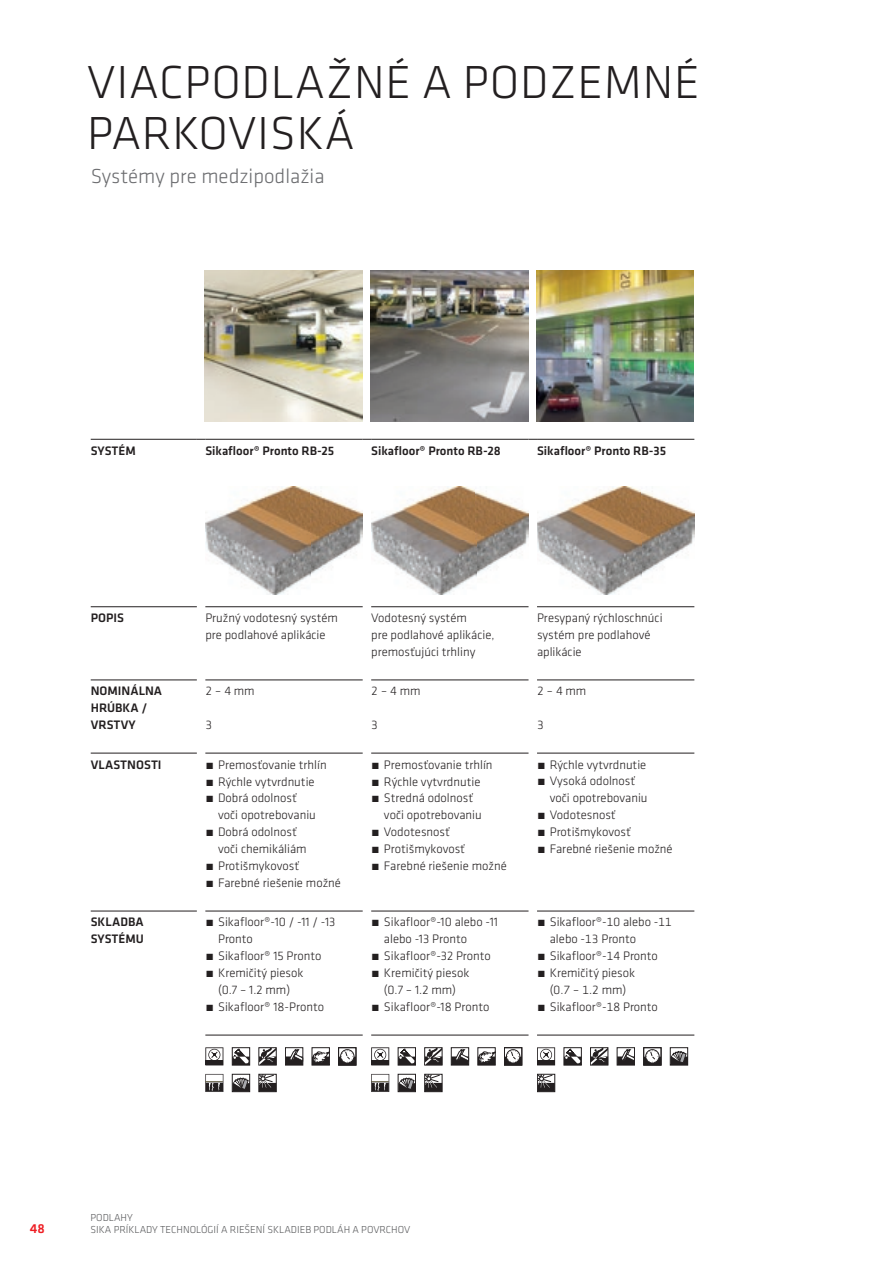
<style>
.page{position:relative;width:893px;height:1263px;background:#fff}
.page>*{position:absolute;margin:0;border:0;box-sizing:border-box;transform-origin:0 0}
.t1{font:300 48px/51px "Klavika";letter-spacing:.015em;color:#231f20}
.t2{font:300 21px "Klavika";color:#6c6d70}
.t3{font:500 13.5px "Klavika";color:#ee1d23}
.t4{font:300 12.75px/17px "Klavika";color:#231f20}
.t5{font:500 12.75px/17px "Klavika";color:#231f20}
.t6{font:300 10.5px/12.6px "Klavika";color:#57585a}
</style>
<div class="page">
<img style="left:205px;top:270px;width:157px;height:151px">
<img style="left:371px;top:270px;width:157px;height:151px">
<img style="left:537px;top:270px;width:157px;height:151px">
<hr style="left:91px;top:680px;width:106px;height:1px;background:#231f20">
<hr style="left:91px;top:753px;width:106px;height:1px;background:#231f20">
<hr style="left:205px;top:753px;width:158px;height:1px;background:#231f20">
<hr style="left:371px;top:753px;width:157px;height:1px;background:#231f20">
<hr style="left:537px;top:753px;width:157px;height:1px;background:#231f20">
<hr style="left:91px;top:606px;width:106px;height:1px;background:#231f20">
<hr style="left:91px;top:439px;width:106px;height:1px;background:#231f20">
<hr style="left:205px;top:606px;width:158px;height:1px;background:#231f20">
<hr style="left:371px;top:606px;width:157px;height:1px;background:#231f20">
<hr style="left:537px;top:606px;width:157px;height:1px;background:#231f20">
<hr style="left:205px;top:680px;width:158px;height:1px;background:#231f20">
<hr style="left:371px;top:680px;width:157px;height:1px;background:#231f20">
<hr style="left:537px;top:680px;width:157px;height:1px;background:#231f20">
<hr style="left:205px;top:439px;width:158px;height:1px;background:#231f20">
<hr style="left:371px;top:439px;width:157px;height:1px;background:#231f20">
<hr style="left:537px;top:439px;width:157px;height:1px;background:#231f20">
<hr style="left:91px;top:911px;width:106px;height:1px;background:#231f20">
<hr style="left:205px;top:911px;width:158px;height:1px;background:#231f20">
<hr style="left:371px;top:911px;width:157px;height:1px;background:#231f20">
<hr style="left:537px;top:911px;width:157px;height:1px;background:#231f20">
<hr style="left:205px;top:1035px;width:158px;height:1px;background:#231f20">
<hr style="left:371px;top:1035px;width:157px;height:1px;background:#231f20">
<hr style="left:537px;top:1035px;width:157px;height:1px;background:#231f20">
<img style="left:205px;top:487px;width:157px;height:107px">
<img style="left:371px;top:487px;width:157px;height:107px">
<img style="left:537px;top:487px;width:157px;height:107px">
<svg style="left:205px;top:1047px;width:18px;height:18px"></svg>
<div style="left:232px;top:1047px;width:18px;height:18px;border:1px solid #231f20"></div>
<svg style="left:233px;top:1048px;width:17px;height:17px"></svg>
<div style="left:258px;top:1047px;width:19px;height:18px;border:1px solid #231f20"></div>
<svg style="left:259px;top:1048px;width:17px;height:17px"></svg>
<div style="left:285px;top:1047px;width:18px;height:18px;border:1px solid #231f20"></div>
<div style="left:285px;top:1056px;width:18px;height:9px;background:#231f20"></div>
<svg style="left:289px;top:1049px;width:14px;height:11px"></svg>
<div style="left:312px;top:1047px;width:18px;height:18px;border:1px solid #231f20"></div>
<div style="left:312px;top:1056px;width:17px;height:9px;background:#231f20"></div>
<svg style="left:313px;top:1051px;width:17px;height:13px"></svg>
<div style="left:339px;top:1057px;width:17px;height:8px;background:#231f20"></div>
<div style="left:338px;top:1047px;width:18px;height:18px;border:1px solid #231f20"></div>
<div style="left:340px;top:1049px;width:14px;height:14px;border:1px solid #231f20;border-radius:50%"></div>
<svg style="left:341px;top:1050px;width:12px;height:13px"></svg>
<svg style="left:205px;top:1074px;width:18px;height:18px"></svg>
<div style="left:232px;top:1074px;width:18px;height:18px;border:1px solid #231f20"></div>
<div style="left:232px;top:1083px;width:18px;height:9px;background:#231f20"></div>
<svg style="left:233px;top:1077px;width:16px;height:12px"></svg>
<svg style="left:258px;top:1074px;width:19px;height:18px"></svg>
<svg style="left:371px;top:1047px;width:18px;height:18px"></svg>
<div style="left:398px;top:1047px;width:18px;height:18px;border:1px solid #231f20"></div>
<svg style="left:399px;top:1048px;width:17px;height:17px"></svg>
<div style="left:424px;top:1047px;width:18px;height:18px;border:1px solid #231f20"></div>
<svg style="left:425px;top:1048px;width:17px;height:17px"></svg>
<div style="left:451px;top:1047px;width:18px;height:18px;border:1px solid #231f20"></div>
<div style="left:451px;top:1056px;width:18px;height:9px;background:#231f20"></div>
<svg style="left:455px;top:1049px;width:14px;height:11px"></svg>
<div style="left:477px;top:1047px;width:19px;height:18px;border:1px solid #231f20"></div>
<div style="left:478px;top:1056px;width:17px;height:9px;background:#231f20"></div>
<svg style="left:479px;top:1051px;width:17px;height:13px"></svg>
<div style="left:504px;top:1057px;width:18px;height:8px;background:#231f20"></div>
<div style="left:504px;top:1047px;width:18px;height:18px;border:1px solid #231f20"></div>
<div style="left:506px;top:1049px;width:14px;height:14px;border:1px solid #231f20;border-radius:50%"></div>
<svg style="left:507px;top:1050px;width:12px;height:13px"></svg>
<svg style="left:371px;top:1074px;width:18px;height:18px"></svg>
<div style="left:398px;top:1074px;width:18px;height:18px;border:1px solid #231f20"></div>
<div style="left:398px;top:1083px;width:18px;height:9px;background:#231f20"></div>
<svg style="left:398px;top:1077px;width:17px;height:13px"></svg>
<svg style="left:424px;top:1074px;width:18px;height:18px"></svg>
<svg style="left:537px;top:1047px;width:18px;height:18px"></svg>
<div style="left:564px;top:1047px;width:18px;height:18px;border:1px solid #231f20"></div>
<div style="left:564px;top:1056px;width:17px;height:9px;background:#231f20"></div>
<svg style="left:565px;top:1048px;width:16px;height:16px"></svg>
<div style="left:590px;top:1047px;width:18px;height:18px;border:1px solid #231f20"></div>
<svg style="left:591px;top:1048px;width:17px;height:17px"></svg>
<div style="left:617px;top:1047px;width:18px;height:18px;border:1px solid #231f20"></div>
<div style="left:617px;top:1056px;width:18px;height:9px;background:#231f20"></div>
<svg style="left:621px;top:1049px;width:14px;height:11px"></svg>
<div style="left:644px;top:1057px;width:17px;height:8px;background:#231f20"></div>
<div style="left:643px;top:1047px;width:18px;height:18px;border:1px solid #231f20"></div>
<div style="left:645px;top:1049px;width:14px;height:14px;border:1px solid #231f20;border-radius:50%"></div>
<svg style="left:646px;top:1050px;width:12px;height:13px"></svg>
<div style="left:670px;top:1047px;width:18px;height:18px;border:1px solid #231f20"></div>
<svg style="left:670px;top:1056px;width:18px;height:9px"></svg>
<svg style="left:671px;top:1051px;width:16px;height:13px"></svg>
<svg style="left:537px;top:1074px;width:18px;height:18px"></svg>
<h1 class="t1" style="left:87px;top:56px;width:614px">VIACPODLAŽNÉ A PODZEMNÉ<br>PARKOVISKÁ</h1>
<h2 class="t2" style="left:91px;top:163px;width:235px">Systémy pre medzipodlažia</h2>
<p class="t5" style="left:91px;top:442px;width:47px">SYSTéM</p>
<p class="t5" style="left:205px;top:442px;width:130px">Sikafloor® Pronto RB-25</p>
<p class="t5" style="left:371px;top:442px;width:131px">Sikafloor® Pronto RB-28</p>
<p class="t5" style="left:537px;top:442px;width:131px">Sikafloor® Pronto RB-35</p>
<p class="t5" style="left:91px;top:609px;width:35px">POPIS</p>
<p class="t4" style="left:205px;top:609px;width:134px">Pružný vodotesný systém pre podlahové aplikácie</p>
<p class="t4" style="left:371px;top:609px;width:125px">Vodotesný systém<br>pre podlahové aplikácie, premosťujúci trhliny</p>
<p class="t4" style="left:537px;top:609px;width:127px">Presypaný rýchloschnúci systém pre podlahové aplikácie</p>
<p class="t5" style="left:91px;top:682px;width:73px">NOMINÁLNA<br>HRÚBKA /<br>VRSTVY</p>
<p class="t4" style="left:205px;top:682px;width:51px">2 – 4 mm</p>
<p class="t4" style="left:371px;top:682px;width:51px">2 – 4 mm</p>
<p class="t4" style="left:371px;top:716px;width:8px">3</p>
<p class="t4" style="left:537px;top:682px;width:51px">2 – 4 mm</p>
<p class="t4" style="left:537px;top:716px;width:8px">3</p>
<p class="t4" style="left:205px;top:716px;width:8px">3</p>
<p class="t5" style="left:91px;top:755px;width:72px">VLASTNOSTI</p>
<p class="t4" style="left:205px;top:756px;width:123px">́ Premosťovanie trhlín ́ Rýchle vytvrdnutie<br>́ Dobrá odolnosť</p>
<p class="t4" style="left:205px;top:806px;width:112px;text-indent:13px">voči opotrebovaniu ́ Dobrá odolnosť</p>
<p class="t4" style="left:205px;top:840px;width:137px;text-indent:13px">voči chemikáliám<br>́ Protišmykovosť<br>́ farebné riešenie možné</p>
<p class="t5" style="left:91px;top:913px;width:55px">SKLADBA<br>SYSTéMU</p>
<p class="t4" style="left:205px;top:913px;width:132px">́ Sikafloor®-10 / -11 / -13</p>
<p class="t4" style="left:218px;top:930px;width:36px">Pronto</p>
<p class="t4" style="left:205px;top:947px;width:118px">́ Sikafloor® 15 Pronto</p>
<p class="t4" style="left:205px;top:964px;width:100px">́ Kremičitý piesok</p>
<p class="t4" style="left:218px;top:981px;width:74px">(0.7 – 1.2 mm)</p>
<p class="t4" style="left:205px;top:998px;width:120px">́ Sikafloor® 18-Pronto</p>
<p class="t4" style="left:371px;top:756px;width:123px">́ Premosťovanie trhlín ́ Rýchle vytvrdnutie<br>́ Stredná odolnosť</p>
<p class="t4" style="left:371px;top:806px;width:137px;text-indent:13px">voči opotrebovaniu<br>́ Vodotesnosť<br>́ Protišmykovosť<br>́ farebné riešenie možné</p>
<p class="t4" style="left:371px;top:913px;width:128px">́ Sikafloor®-10 alebo -11</p>
<p class="t4" style="left:384px;top:930px;width:85px">alebo -13 Pronto</p>
<p class="t4" style="left:371px;top:947px;width:121px">́ Sikafloor®-32 Pronto</p>
<p class="t4" style="left:371px;top:964px;width:100px">́ Kremičitý piesok</p>
<p class="t4" style="left:384px;top:981px;width:74px">(0.7 – 1.2 mm)</p>
<p class="t4" style="left:371px;top:998px;width:120px">́ Sikafloor®-18 Pronto</p>
<p class="t4" style="left:537px;top:756px;width:111px">́ Rýchle vytvrdnutie</p>
<p class="t4" style="left:537px;top:773px;width:100px">́ Vysoká odolnosť</p>
<p class="t4" style="left:550px;top:789px;width:99px">voči opotrebovaniu</p>
<p class="t4" style="left:537px;top:806px;width:80px">́ Vodotesnosť</p>
<p class="t4" style="left:537px;top:823px;width:95px">́ Protišmykovosť</p>
<p class="t4" style="left:537px;top:840px;width:137px">́ farebné riešenie možné</p>
<p class="t4" style="left:537px;top:913px;width:136px">́ Sikafloor®-10 alebo -11</p>
<p class="t4" style="left:550px;top:930px;width:88px">alebo -13 Pronto</p>
<p class="t4" style="left:537px;top:947px;width:122px">́ Sikafloor®-14 Pronto</p>
<p class="t4" style="left:537px;top:964px;width:100px">́ Kremičitý piesok</p>
<p class="t4" style="left:550px;top:981px;width:78px">(0.7 – 1.2 mm)</p>
<p class="t4" style="left:537px;top:998px;width:122px">́ Sikafloor®-18 Pronto</p>
<p class="t3" style="left:30px;top:1219px;width:16px">48</p>
<p class="t6" style="left:91px;top:1211px;width:321px">PODLAHY<br>SIKA PRÍKLADY TECHNOLÓGIÍ A RIEŠENÍ SKLADIEB PODLÁH A POVRCHOV</p>
</div>
